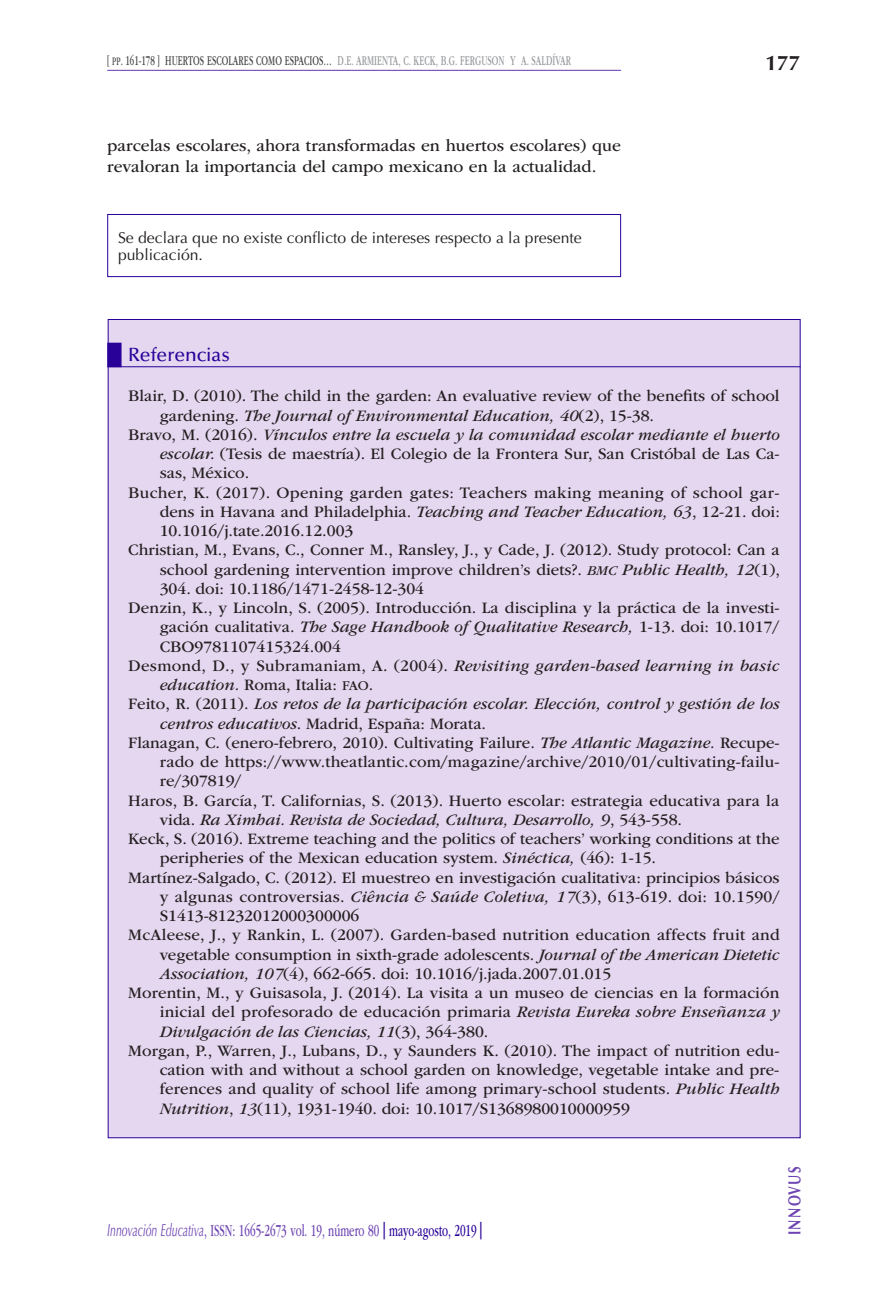
<style>
.page{position:relative;width:893px;height:1290px;background:#fff}
.page>*{position:absolute;margin:0;border:0;box-sizing:border-box;transform-origin:0 0}
.t1{font:700 21px "Optima LT Std";color:#231f20}
.t2{font:500 19.25px "Optima LT Std";letter-spacing:-.005em;color:#290098}
.t3{font:17.5px/21px "ITC Garamond Std";color:#231f20}
.t4{font:17.5px "ITC Garamond Std";color:#6e44b2;scale:.6 1}
.t5{font:700 17.5px "Optima LT Std";letter-spacing:.1em;color:#6e44b2;scale:.75 1}
.t6{font:16.62px "ITC Garamond Std";color:#231f20}
.t7{font:italic 16.62px "ITC Garamond Std";color:#231f20}
.t8{font:16.62px "ITC Garamond Std";letter-spacing:.02em;color:#231f20}
.t9{font:15.75px/17.5px "Optima LT Std";color:#231f20}
.t10{font:14px "ITC Garamond Std";letter-spacing:.01em;color:#939598;scale:.6 1}
.s1{color:#3e3e3f}
.s2{font-family:"ITC Garamond Std Bk SC850";font-size:11.9px;color:#3e3e3f}
.s3{font-style:normal}
.s4{font-style:italic}
.s5{font-style:italic;font-size:14px}
.s6{font-size:14px}
.s7{font-family:"Optima LT Std";font-style:italic}
.s8{font-family:"Optima LT Std";font-weight:900;color:#290098}
.s9{color:#290098}
</style>
<div class="page">
<hr style="left:107px;top:70px;width:514px;height:1px;background:#6238ad">
<div style="left:108px;top:319px;width:693px;height:819px;background:#e5d7f0"></div>
<div style="left:107px;top:214px;width:514px;height:63px;border:1px solid #290098"></div>
<div style="left:107px;top:343px;width:15px;height:24px;background:#290098"></div>
<hr style="left:107px;top:366px;width:694px;height:1px;background:#290098">
<p class="t10" style="left:107px;top:53px;width:775px"><span class="s1">[</span> <span class="s2">pp</span><span class="s1">. 161-178 ] HUERTOS ESCOLARES COMO ESPACIOS…</span> D.E. ARMIENTA, C. KECK, B.G. FERGUSON Y A. SALDÍVAR</p>
<p class="t1" style="left:766px;top:50px;width:37px">177</p>
<p class="t3" style="left:107px;top:135px;width:515px">parcelas escolares, ahora transformadas en huertos escolares) que revaloran la importancia del campo mexicano en la actualidad.</p>
<p class="t9" style="left:118px;top:229px;width:465px">Se declara que no existe conflicto de intereses respecto a la presente publicación.</p>
<p class="t2" style="left:128px;top:344px;width:103px">Referencias</p>
<p class="t6" style="left:128px;top:387px;width:653px">Blair, D. (2010). The child in the garden: An evaluative review of the benefits of school</p>
<p class="t7" style="left:160px;top:406px;width:496px"><span class="s3">gardening.</span> The Journal of Environmental Education, 40<span class="s3">(2), 15-38.</span></p>
<p class="t7" style="left:128px;top:425px;width:653px"><span class="s3">Bravo, M. (2016).</span> Vínculos entre la escuela y la comunidad escolar mediante el huerto</p>
<p class="t6" style="left:160px;top:445px;width:621px"><span class="s4">escolar.</span> (Tesis de maestría). El Colegio de la Frontera Sur, San Cristóbal de Las Ca-</p>
<p class="t6" style="left:160px;top:464px;width:91px">sas, México.</p>
<p class="t8" style="left:128px;top:483px;width:653px">Bucher, K. (2017). Opening garden gates: Teachers making meaning of school gar-</p>
<p class="t6" style="left:160px;top:502px;width:622px">dens in Havana and Philadelphia. <span class="s4">Teaching and Teacher Education, 63</span>, 12-21. doi:</p>
<p class="t6" style="left:160px;top:522px;width:195px">10.1016/j.tate.2016.12.003</p>
<p class="t6" style="left:128px;top:541px;width:653px">Christian, M., Evans, C., Conner M., Ransley, J., y Cade, J. (2012). Study protocol: Can a</p>
<p class="t6" style="left:160px;top:560px;width:622px">school gardening intervention improve children’s diets?. <span class="s5">BMC</span> <span class="s4">Public Health, 12</span>(1),</p>
<p class="t6" style="left:160px;top:579px;width:266px">304. doi: 10.1186/1471-2458-12-304</p>
<p class="t6" style="left:128px;top:599px;width:653px">Denzin, K., y Lincoln, S. (2005). Introducción. La disciplina y la práctica de la investi-</p>
<p class="t7" style="left:160px;top:618px;width:621px"><span class="s3">gación cualitativa.</span> The Sage Handbook of Qualitative Research, <span class="s3">1-13. doi: 10.1017/</span></p>
<p class="t6" style="left:160px;top:637px;width:183px">CBO9781107415324.004</p>
<p class="t7" style="left:128px;top:656px;width:653px"><span class="s3">Desmond, D., y Subramaniam, A. (2004).</span> Revisiting garden-based learning in basic</p>
<p class="t6" style="left:160px;top:676px;width:215px"><span class="s4">education.</span> Roma, Italia: <span class="s6">FAO</span>.</p>
<p class="t7" style="left:128px;top:695px;width:653px"><span class="s3">Feito, R. (2011).</span> Los retos de la participación escolar. Elección, control y gestión de los</p>
<p class="t6" style="left:160px;top:714px;width:328px"><span class="s4">centros educativos</span>. Madrid, España: Morata.</p>
<p class="t6" style="left:128px;top:733px;width:653px">Flanagan, C. (enero-febrero, 2010). Cultivating Failure. <span class="s4">The Atlantic Magazine.</span> Recupe-</p>
<p class="t6" style="left:160px;top:753px;width:621px">rado de https://www.theatlantic.com/magazine/archive/2010/01/cultivating-failu-</p>
<p class="t6" style="left:160px;top:772px;width:83px">re/307819/</p>
<p class="t6" style="left:128px;top:791px;width:652px">Haros, B. García, T. Californias, S. (2013). Huerto escolar: estrategia educativa para la</p>
<p class="t7" style="left:160px;top:810px;width:524px"><span class="s3">vida.</span> Ra Ximhai. Revista de Sociedad, Cultura, Desarrollo, 9<span class="s3">, 543-558.</span></p>
<p class="t6" style="left:128px;top:830px;width:653px">Keck, S. (2016). Extreme teaching and the politics of teachers’ working conditions at the</p>
<p class="t6" style="left:160px;top:849px;width:498px">peripheries of the Mexican education system. <span class="s4">Sinéctica,</span> (46): 1-15.</p>
<p class="t6" style="left:128px;top:868px;width:653px">Martínez-Salgado, C. (2012). El muestreo en investigación cualitativa: principios básicos</p>
<p class="t6" style="left:160px;top:887px;width:621px">y algunas controversias. <span class="s4">Ciência &amp; Saúde Coletiva, 17</span>(3), 613-619. doi: 10.1590/</p>
<p class="t6" style="left:160px;top:907px;width:201px">S1413-81232012000300006</p>
<p class="t6" style="left:128px;top:926px;width:653px">McAleese, J., y Rankin, L. (2007). Garden-based nutrition education affects fruit and</p>
<p class="t6" style="left:160px;top:945px;width:621px">vegetable consumption in sixth-grade adolescents. <span class="s4">Journal of the American Dietetic</span></p>
<p class="t6" style="left:160px;top:964px;width:453px"><span class="s4">Association, 107</span>(4), 662-665. doi: 10.1016/j.jada.2007.01.015</p>
<p class="t6" style="left:128px;top:984px;width:653px">Morentin, M., y Guisasola, J. (2014). La visita a un museo de ciencias en la formación</p>
<p class="t6" style="left:160px;top:1003px;width:621px">inicial del profesorado de educación primaria <span class="s4">Revista Eureka sobre Enseñanza y</span></p>
<p class="t7" style="left:160px;top:1022px;width:330px">Divulgación de las Ciencias, 11<span class="s3">(3), 364-380.</span></p>
<p class="t6" style="left:128px;top:1041px;width:653px">Morgan, P., Warren, J., Lubans, D., y Saunders K. (2010). The impact of nutrition edu-</p>
<p class="t6" style="left:160px;top:1061px;width:621px">cation with and without a school garden on knowledge, vegetable intake and pre-</p>
<p class="t6" style="left:160px;top:1080px;width:621px">ferences and quality of school life among primary-school students. <span class="s4">Public Health</span></p>
<p class="t6" style="left:160px;top:1099px;width:472px"><span class="s4">Nutrition</span>, <span class="s4">13</span>(11), 1931-1940. doi: 10.1017/S1368980010000959</p>
<p class="t4" style="left:107px;top:1221px;width:626px"><span class="s7">Innovación Educativa</span>, ISSN: 1665-2673 vol. 19, número 80 <span class="s8">|</span> <span class="s9">mayo-agosto, 2019</span> <span class="s8">|</span></p>
<p class="t5" style="left:784px;top:1235px;width:93px;rotate:-90deg">INNOVUS</p>
</div>
